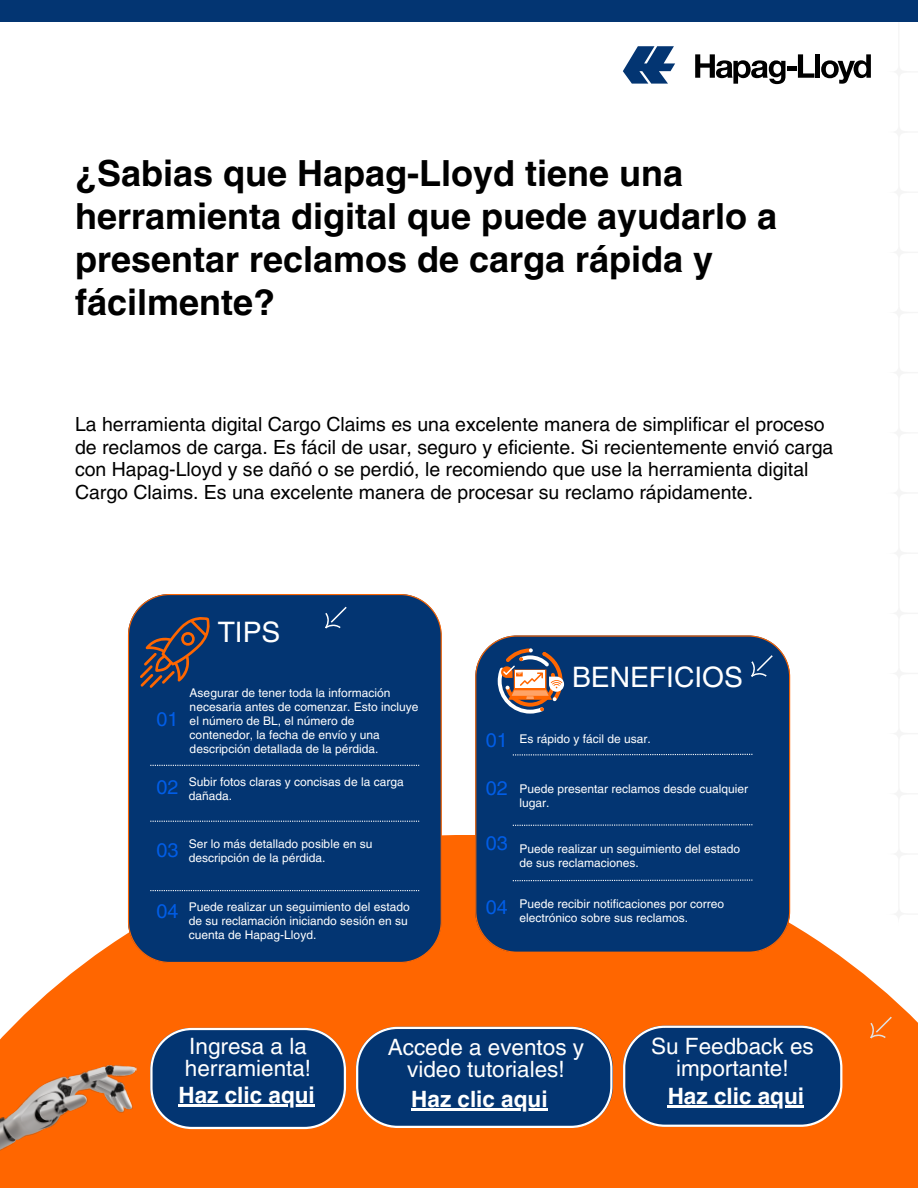
<style>
.page{position:relative;width:918px;height:1188px;background:#fff}
.page>*{position:absolute;margin:0;border:0;box-sizing:border-box;transform-origin:0 0}
.t1{font:700 36px/42.8px "Helvetica LT Pro";color:#000}
.t2{font:28.2px "Helvetica LT Pro";color:#fff}
.t3{font:22.5px/22.5px "Helvetica LT Pro";color:#fff;text-align:center}
.t4{font:700 22.5px "Helvetica LT Pro";color:#fff}
.t5{font:19.8px "Helvetica LT Pro";color:#015de6}
.t6{font:19.5px/22.5px "Helvetica LT Pro";color:#000}
.t7{font:12px/14px "Helvetica LT Pro";color:#fff}
</style>
<div class="page">
<svg style="left:0;top:835px;width:918px;height:353px;fill:#f60"></svg>
<svg style="left:885px;top:21px;width:33px;height:907px"></svg>
<div style="left:128px;top:594px;width:314px;height:369px;background:#033572"></div>
<div style="left:475px;top:635px;width:315px;height:318px;background:#033572"></div>
<svg style="left:150px;top:765px;width:269px;height:1px"></svg>
<svg style="left:150px;top:821px;width:269px;height:1px"></svg>
<svg style="left:150px;top:890px;width:269px;height:1px"></svg>
<svg style="left:744px;top:655px;width:29px;height:29px"></svg>
<svg style="left:863px;top:1017px;width:29px;height:28px"></svg>
<svg style="left:318px;top:607px;width:29px;height:28px"></svg>
<svg style="left:623px;top:46px;width:52px;height:38px"></svg>
<svg style="left:695px;top:54px;width:91px;height:30px"></svg>
<hr style="left:787px;top:67px;width:10px;height:4px;background:#000">
<svg style="left:798px;top:54px;width:16px;height:24px"></svg>
<hr style="left:816px;top:54px;width:4px;height:24px;background:#000">
<svg style="left:821px;top:54px;width:50px;height:30px"></svg>
<svg style="left:498px;top:648px;width:66px;height:66px"></svg>
<svg style="left:140px;top:617px;width:70px;height:71px;background:#373f5a"></svg>
<div style="left:0;top:0;width:918px;height:21px;background:#033572"></div>
<svg style="left:513px;top:754px;width:239px;height:1px"></svg>
<svg style="left:513px;top:824px;width:239px;height:2px"></svg>
<svg style="left:513px;top:880px;width:239px;height:1px"></svg>
<img style="left:0;top:1064px;width:140px;height:104px">
<svg style="left:150px;top:1028px;width:196px;height:101px;background:#244370"></svg>
<svg style="left:356px;top:1027px;width:257px;height:101px;background:#1f4373"></svg>
<svg style="left:623px;top:1026px;width:219px;height:101px;background:#234472"></svg>
<hr style="left:411px;top:1108px;width:137px;height:3px;background:#fff">
<hr style="left:668px;top:1106px;width:136px;height:2px;background:#fff">
<hr style="left:178px;top:1104px;width:137px;height:3px;background:#fff">
<p class="t1" style="left:75px;top:156px;width:704px">¿Sabias que Hapag-Lloyd tiene una herramienta digital que puede ayudarlo a presentar reclamos de carga rápida y fácilmente?</p>
<p class="t6" style="left:75px;top:415px;width:760px">La herramienta digital Cargo Claims es una excelente manera de simplificar el proceso de reclamos de carga. Es fácil de usar, seguro y eficiente. Si recientemente envió carga con Hapag-Lloyd y se dañó o se perdió, le recomiendo que use la herramienta digital Cargo Claims. Es una excelente manera de procesar su reclamo rápidamente.</p>
<p class="t2" style="left:218px;top:622px;width:64px">TIPS</p>
<p class="t5" style="left:156px;top:712px;width:23px">01</p>
<p class="t7" style="left:190px;top:687px;width:230px">Asegurar de tener toda la información necesaria antes de comenzar. Esto incluye el número de BL, el número de contenedor, la fecha de envío y una descripción detallada de la pérdida.</p>
<p class="t2" style="left:572px;top:667px;width:172px">BENEFICIOS</p>
<p class="t5" style="left:486px;top:733px;width:23px">01</p>
<p class="t7" style="left:519px;top:733px;width:133px">Es rápido y fácil de usar.</p>
<p class="t7" style="left:189px;top:776px;width:216px">Subir fotos claras y concisas de la carga dañada.</p>
<p class="t7" style="left:519px;top:783px;width:230px">Puede presentar reclamos desde cualquier lugar.</p>
<p class="t7" style="left:189px;top:838px;width:185px">Ser lo más detallado posible en su descripción de la pérdida.</p>
<p class="t7" style="left:519px;top:843px;width:222px">Puede realizar un seguimiento del estado de sus reclamaciones.</p>
<p class="t7" style="left:519px;top:898px;width:206px">Puede recibir notificaciones por correo electrónico sobre sus reclamos.</p>
<p class="t5" style="left:156px;top:780px;width:23px">02</p>
<p class="t5" style="left:486px;top:781px;width:23px">02</p>
<p class="t5" style="left:486px;top:836px;width:23px">03</p>
<p class="t5" style="left:156px;top:843px;width:23px">03</p>
<p class="t5" style="left:486px;top:899px;width:23px">04</p>
<p class="t5" style="left:156px;top:904px;width:23px">04</p>
<p class="t7" style="left:189px;top:901px;width:222px">Puede realizar un seguimiento del estado de su reclamación iniciando sesión en su cuenta de Hapag-Lloyd.</p>
<p class="t3" style="left:185px;top:1037px;width:128px;text-align:left">Ingresa a la herramienta!</p>
<p class="t3" style="left:388px;top:1038px;width:198px">Accede a eventos y video tutoriales!</p>
<p class="t3" style="left:651px;top:1037px;width:164px">Su Feedback es importante!</p>
<p class="t4" style="left:178px;top:1087px;width:138px">Haz clic aqui</p>
<p class="t4" style="left:411px;top:1091px;width:138px">Haz clic aqui</p>
<p class="t4" style="left:668px;top:1088px;width:138px">Haz clic aqui</p>
</div>
